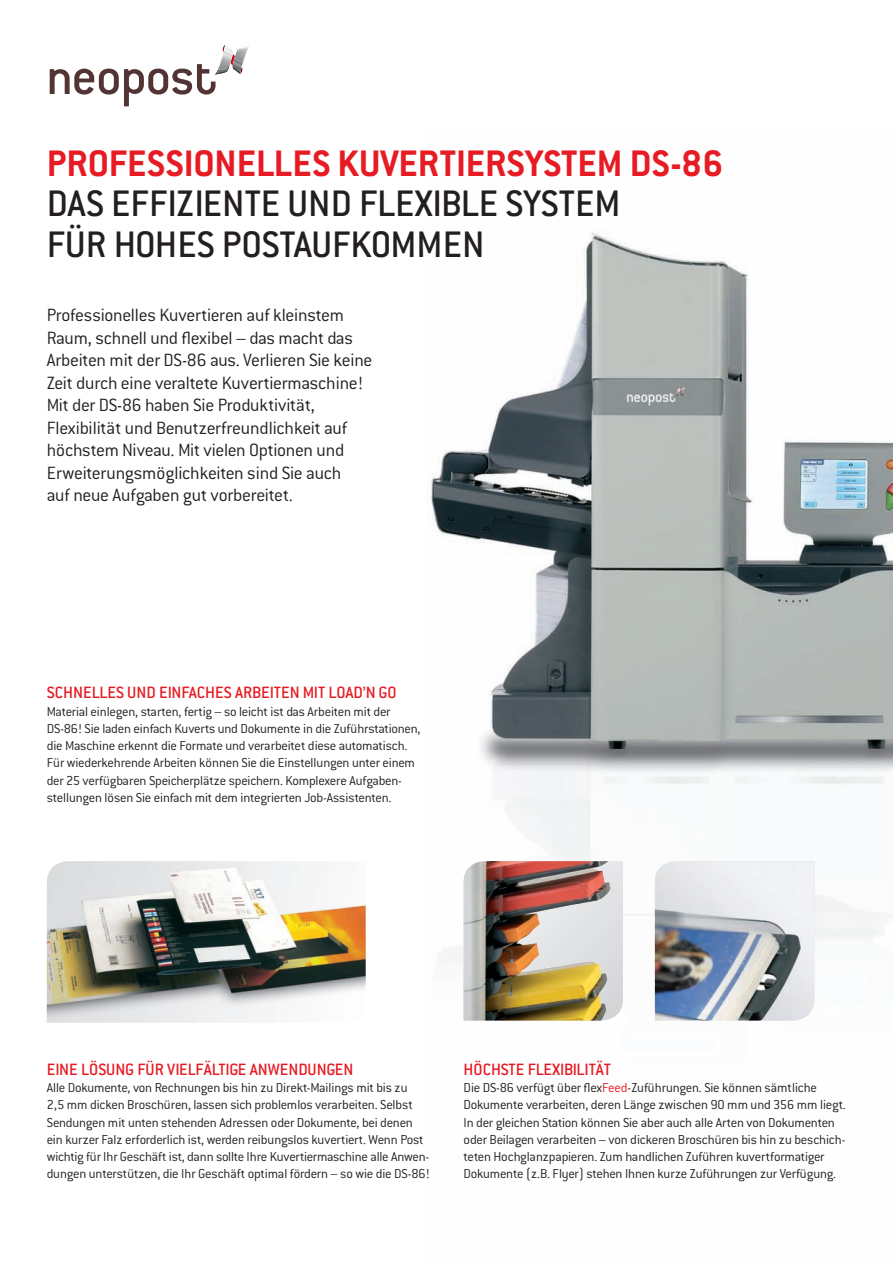
<style>
.page{position:relative;width:893px;height:1263px;background:#fff}
.page>*{position:absolute;margin:0;border:0;box-sizing:border-box;transform-origin:0 0}
.t1{font:700 40.5px/40.5px "Conduit ITC";color:#e71b23}
.t2{font:500 40.5px "Conduit ITC";color:#231f20}
.t3{font:300 19.5px/22.5px "Conduit ITC";letter-spacing:-.015em;color:#231f20}
.t4{font:500 18px "Conduit ITC";color:#e71b23}
.t5{font:300 14.25px/17.2px "Conduit ITC";letter-spacing:-.015em;color:#231f20}
.s1{font-weight:500;color:#231f20}
.s2{color:#e71b23}
</style>
<div class="page">
<img style="left:430px;top:231px;width:463px;height:790px">
<svg style="left:49px;top:45px;width:200px;height:62px"></svg>
<img style="left:47px;top:861px;width:319px;height:162px">
<svg style="left:607px;top:861px;width:16px;height:159px;background:#dcdddf"></svg>
<img style="left:463px;top:861px;width:144px;height:159px">
<img style="left:655px;top:861px;width:159px;height:159px">
<p class="t1" style="left:47px;top:142px;width:678px">PROFESSIONELLES KUVERTIERSYSTEM DS-86<br><span class="s1">DAS EFFIZIENTE</span></p>
<p class="t2" style="left:288px;top:181px;width:21px">UND</p>
<p class="t2" style="left:359px;top:181px;width:90px">FLEXIBLE</p>
<p class="t2" style="left:505px;top:181px;width:56px">SYSTEM</p>
<p class="t2" style="left:47px;top:221px;width:88px">FÜR HOHES</p>
<p class="t2" style="left:222px;top:221px;width:21px">POSTAUFKOMMEN</p>
<p class="t3" style="left:47px;top:304px;width:327px">Professionelles Kuvertieren auf kleinstem Raum, schnell und flexibel – das macht das Arbeiten mit der DS-86 aus. Verlieren Sie keine Zeit durch eine veraltete Kuvertiermaschine!<br>Mit der DS-86 haben Sie Produktivität, Flexibilität und Benutzerfreundlichkeit auf höchstem Niveau. Mit vielen Optionen und Erweiterungsmöglichkeiten sind Sie auch<br>auf neue Aufgaben gut vorbereitet.</p>
<p class="t4" style="left:47px;top:683px;width:18px">SCHNELLES</p>
<p class="t4" style="left:127px;top:683px;width:10px">UND</p>
<p class="t4" style="left:159px;top:683px;width:9px">EINFACHES</p>
<p class="t4" style="left:235px;top:683px;width:17px">ARBEITEN</p>
<p class="t4" style="left:303px;top:683px;width:95px">MIT LOAD’N GO</p>
<p class="t5" style="left:47px;top:703px;width:375px">Material einlegen, starten, fertig – so leicht ist das Arbeiten mit der DS-86! Sie laden einfach Kuverts und Dokumente in die Zuführstationen, die Maschine erkennt die Formate und verarbeitet diese automatisch.<br>Für wiederkehrende Arbeiten können Sie die Einstellungen unter einem der 25 verfügbaren Speicherplätze speichern. Komplexere Aufgaben&shy;stellungen lösen Sie einfach mit dem integrierten Job-Assistenten.</p>
<p class="t4" style="left:47px;top:1059px;width:62px">EINE LÖSUNG</p>
<p class="t4" style="left:137px;top:1059px;width:218px">FÜR VIELFÄLTIGE ANWENDUNGEN</p>
<p class="t5" style="left:47px;top:1079px;width:384px">Alle Dokumente, von Rechnungen bis hin zu Direkt-Mailings mit bis zu<br>2,5 mm dicken Broschüren, lassen sich problemlos verarbeiten. Selbst Sendungen mit unten stehenden Adressen oder Dokumente, bei denen ein kurzer Falz erforderlich ist, werden reibungslos kuvertiert. Wenn Post wichtig für Ihr Geschäft ist, dann sollte Ihre Kuvertiermaschine alle Anwen&shy;dungen unterstützen, die Ihr Geschäft optimal fördern – so wie die DS-86!</p>
<p class="t4" style="left:463px;top:1059px;width:149px">HÖCHSTE FLEXIBILITÄT</p>
<p class="t5" style="left:463px;top:1079px;width:384px">Die DS-86 verfügt über flex<span class="s2">Feed</span>-Zuführungen. Sie können sämtliche Dokumente verarbeiten, deren Länge zwischen 90 mm und 356 mm liegt.<br>In der gleichen Station können Sie aber auch alle Arten von Dokumenten oder Beilagen verarbeiten – von dickeren Broschüren bis hin zu beschich&shy;teten Hochglanzpapieren. Zum handlichen Zuführen kuvertformatiger Dokumente (z.B. Flyer) stehen Ihnen kurze Zuführungen zur Verfügung.</p>
</div>
